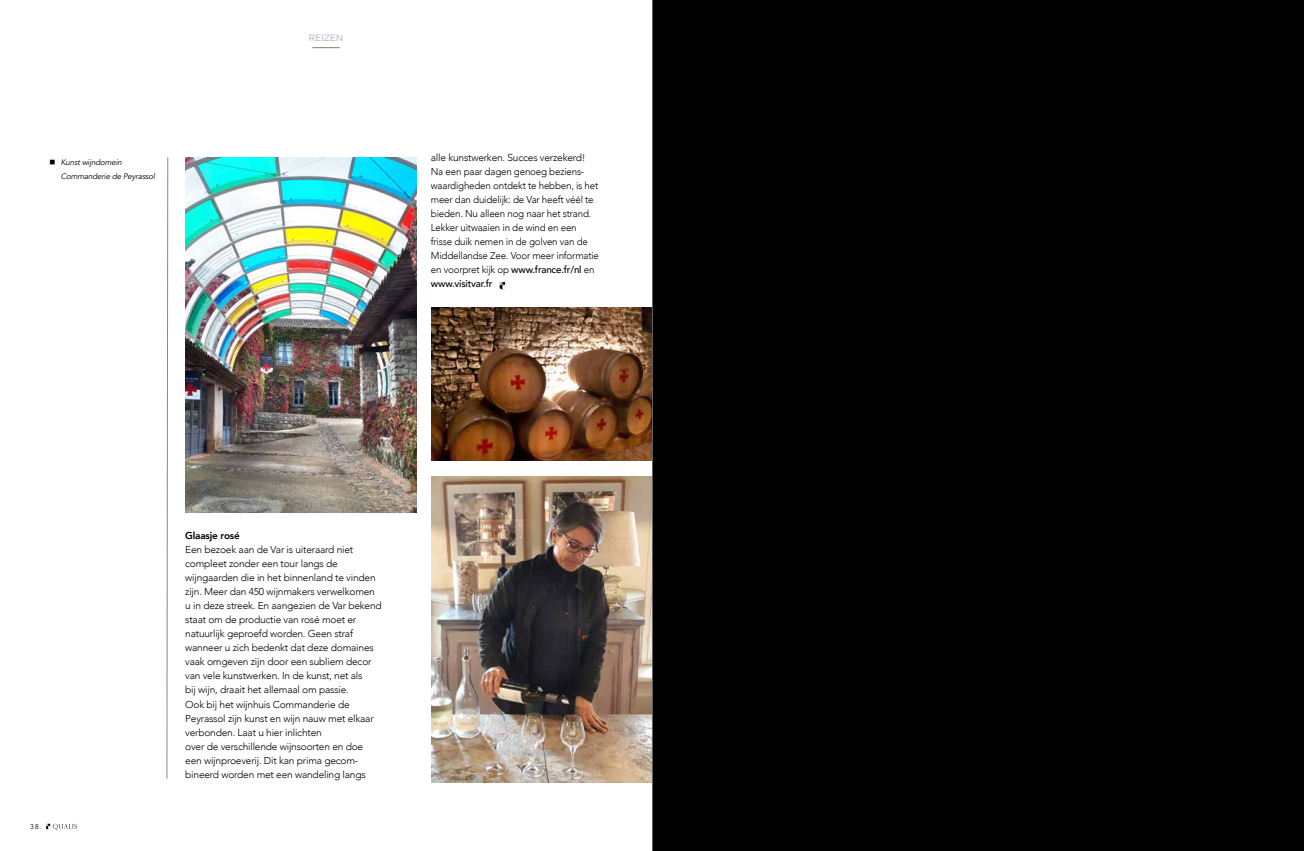
<style>
.page{position:relative;width:1304px;height:851px;background:#fff}
.page>*{position:absolute;margin:0;border:0;box-sizing:border-box;transform-origin:0 0}
.t1{font:300 10px/14px "Avenir";letter-spacing:-.02em;color:#000}
.t2{font:800 10px "Avenir";letter-spacing:-.02em;color:#000}
.t3{font:300 9px "Gotham";color:#868786}
.t4{font:italic 8px/14px "Avenir";letter-spacing:-.02em;color:#000}
.t5{font:300 7px "Avenir";color:#000}
.s1{font-weight:500}
</style>
<div class="page">
<svg style="left:500px;top:282px;width:5px;height:7px"></svg>
<svg style="left:312px;top:47px;width:28px;height:1px"></svg>
<svg style="left:167px;top:157px;width:1px;height:621px"></svg>
<img style="left:185px;top:157px;width:232px;height:355px">
<img style="left:431px;top:476px;width:221px;height:306px">
<img style="left:431px;top:308px;width:221px;height:152px">
<div style="left:653px;top:0;width:651px;height:850px;background:#000"></div>
<hr style="left:652px;top:0;width:1px;height:850px;background:#626261">
<svg style="left:46px;top:823px;width:31px;height:6px"></svg>
<p class="t4" style="left:61px;top:156px;width:96px;text-indent:-11px">■ Kunst wijndomein<br>Commanderie de Peyrassol</p>
<p class="t3" style="left:309px;top:32px;width:36px">REIZEN</p>
<p class="t1" style="left:431px;top:151px;width:170px">alle kunstwerken. Succes verzekerd!<br>Na een paar dagen genoeg beziens&shy;waardigheden ontdekt te hebben, is het meer dan duidelijk: de Var heeft véél te bieden. Nu alleen nog naar het strand.<br>Lekker uitwaaien in de wind en een frisse duik nemen in de golven van de Middellandse Zee. Voor meer informatie en voorpret kijk op <span class="s1">www.france.fr/nl</span> en <span class="s1">www.visitvar.fr</span></p>
<p class="t5" style="left:30px;top:822px;width:13px">38.</p>
<p class="t2" style="left:185px;top:528px;width:56px">Glaasje rosé</p>
<p class="t1" style="left:185px;top:543px;width:198px">Een bezoek aan de Var is uiteraard niet compleet zonder een tour langs de wijngaarden die in het binnenland te vinden zijn. Meer dan 450 wijnmakers verwelkomen u in deze streek. En aangezien de Var bekend staat om de productie van rosé moet er natuurlijk geproefd worden. Geen straf wanneer u zich bedenkt dat deze domaines vaak omgeven zijn door een subliem decor van vele kunstwerken. In de kunst, net als<br>bij wijn, draait het allemaal om passie.<br>Ook bij het wijnhuis Commanderie de Peyrassol zijn kunst en wijn nauw met elkaar verbonden. Laat u hier inlichten<br>over de verschillende wijnsoorten en doe een wijnproeverij. Dit kan prima gecom&shy;bineerd worden met een wandeling langs</p>
</div>
